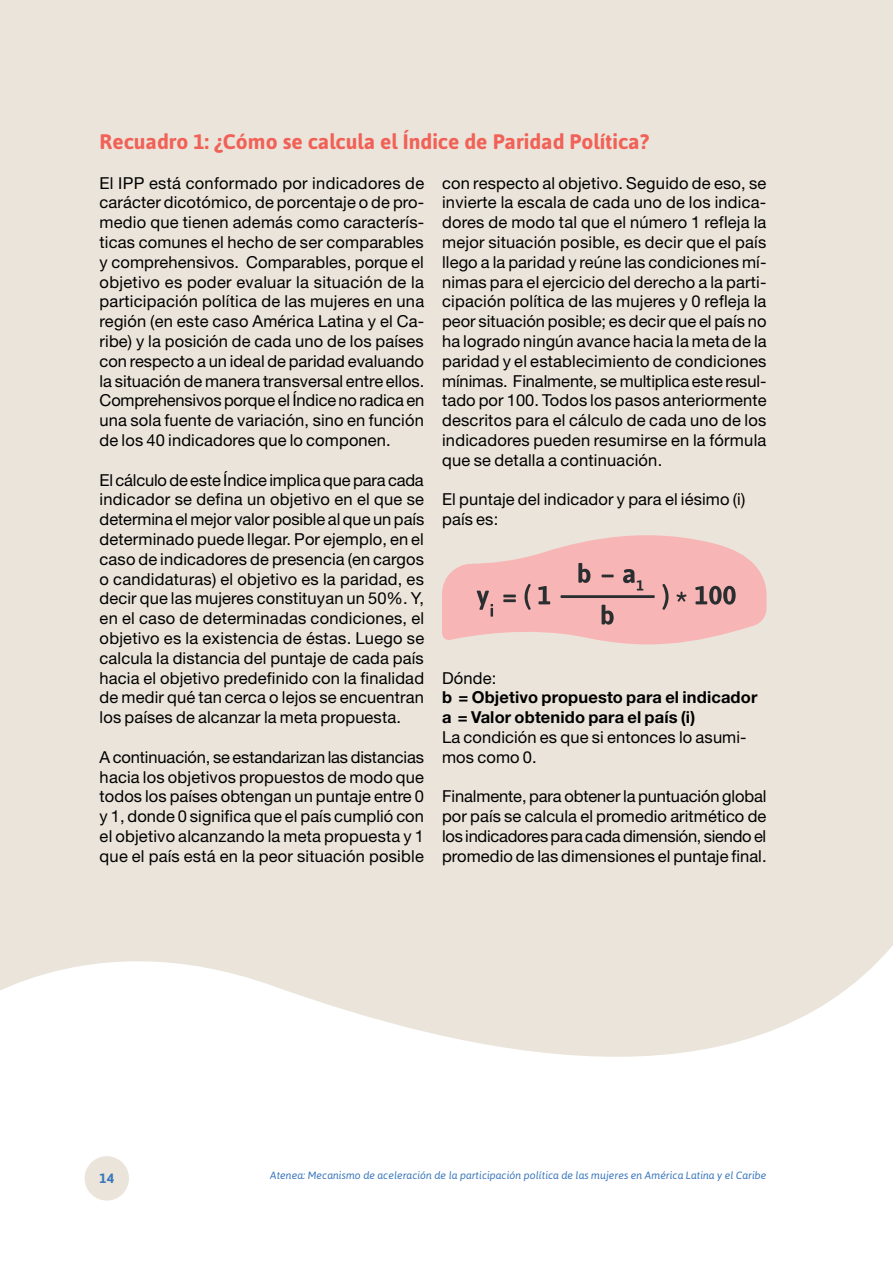
<style>
.page{position:relative;width:893px;height:1263px;background:#fff}
.page>*{position:absolute;margin:0;border:0;box-sizing:border-box;transform-origin:0 0}
.t1{font:700 21px "Asap";color:#f16157}
.t2{font:16.5px/19.8px "Helvetica Neue";letter-spacing:.01em;color:#000;text-align:justify}
.t3{font:700 16.5px/19.8px "Helvetica Neue";letter-spacing:.01em;color:#000}
.t4{font:700 13.5px "Asap";color:#3976bc}
.t5{font:italic 10.5px "Asap";color:#3976bc}
</style>
<div class="page">
<div style="left:85px;top:1156px;width:44px;height:44px;background:#ebe4da;border-radius:50%"></div>
<div style="left:0;top:0;width:893px;height:1057px;background:#ebe4da"></div>
<svg style="left:442px;top:526px;width:325px;height:124px;background:#ebbdba"></svg>
<p class="t1" style="left:100px;top:128px;width:551px">Recuadro 1: ¿Cómo se calcula el Índice de Paridad Política?</p>
<p class="t2" style="left:100px;top:173px;width:326px">El IPP está conformado por indicadores de carácter dicotómico, de porcentaje o de pro&shy;medio que tienen además como caracterís&shy;ticas comunes el hecho de ser comparables y comprehensivos. Comparables, porque el objetivo es poder evaluar la situación de la participación política de las mujeres en una región (en este caso América Latina y el Ca&shy;ribe) y la posición de cada uno de los países con respecto a un ideal de paridad evaluando la situación de manera transversal entre ellos.<br>Comprehensivos porque el Índice no radica en una sola fuente de variación, sino en función de los 40 indicadores que lo componen.</p>
<p class="t2" style="left:100px;top:470px;width:326px">El cálculo de este Índice implica que para cada indicador se defina un objetivo en el que se determina el mejor valor posible al que un país determinado puede llegar. Por ejemplo, en el caso de indicadores de presencia (en cargos o candidaturas) el objetivo es la paridad, es decir que las mujeres constituyan un 50%. Y, en el caso de determinadas condiciones, el objetivo es la existencia de éstas. Luego se calcula la distancia del puntaje de cada país hacia el objetivo predefinido con la finalidad de medir qué tan cerca o lejos se encuentran los países de alcanzar la meta propuesta.</p>
<p class="t2" style="left:100px;top:747px;width:326px">A continuación, se estandarizan las distancias hacia los objetivos propuestos de modo que todos los países obtengan un puntaje entre 0 y 1, donde 0 significa que el país cumplió con el objetivo alcanzando la meta propuesta y 1 que el país está en la peor situación posible</p>
<p class="t2" style="left:442px;top:173px;width:326px">con respecto al objetivo. Seguido de eso, se invierte la escala de cada uno de los indica&shy;dores de modo tal que el número 1 refleja la mejor situación posible, es decir que el país llego a la paridad y reúne las condiciones mí&shy;nimas para el ejercicio del derecho a la parti&shy;cipación política de las mujeres y 0 refleja la peor situación posible; es decir que el país no ha logrado ningún avance hacia la meta de la paridad y el establecimiento de condiciones mínimas. Finalmente, se multiplica este resul&shy;tado por 100. Todos los pasos anteriormente descritos para el cálculo de cada uno de los indicadores pueden resumirse en la fórmula que se detalla a continuación.</p>
<p class="t2" style="left:442px;top:489px;width:305px">El puntaje del indicador y para el iésimo (i) país es:</p>
<p class="t2" style="left:442px;top:668px;width:56px">Dónde:</p>
<p class="t3" style="left:442px;top:687px;width:317px">b = Objetivo propuesto para el indicador a = Valor obtenido para el país (i)</p>
<p class="t2" style="left:442px;top:727px;width:306px">La condición es que si entonces lo asumi&shy;mos como 0.</p>
<p class="t2" style="left:442px;top:786px;width:326px">Finalmente, para obtener la puntuación global por país se calcula el promedio aritmético de los indicadores para cada dimensión, siendo el promedio de las dimensiones el puntaje final.</p>
<p class="t4" style="left:100px;top:1169px;width:16px">14</p>
<p class="t5" style="left:270px;top:1169px;width:498px">Atenea: Mecanismo de aceleración de la participación política de las mujeres en América Latina y el Caribe</p>
</div>
